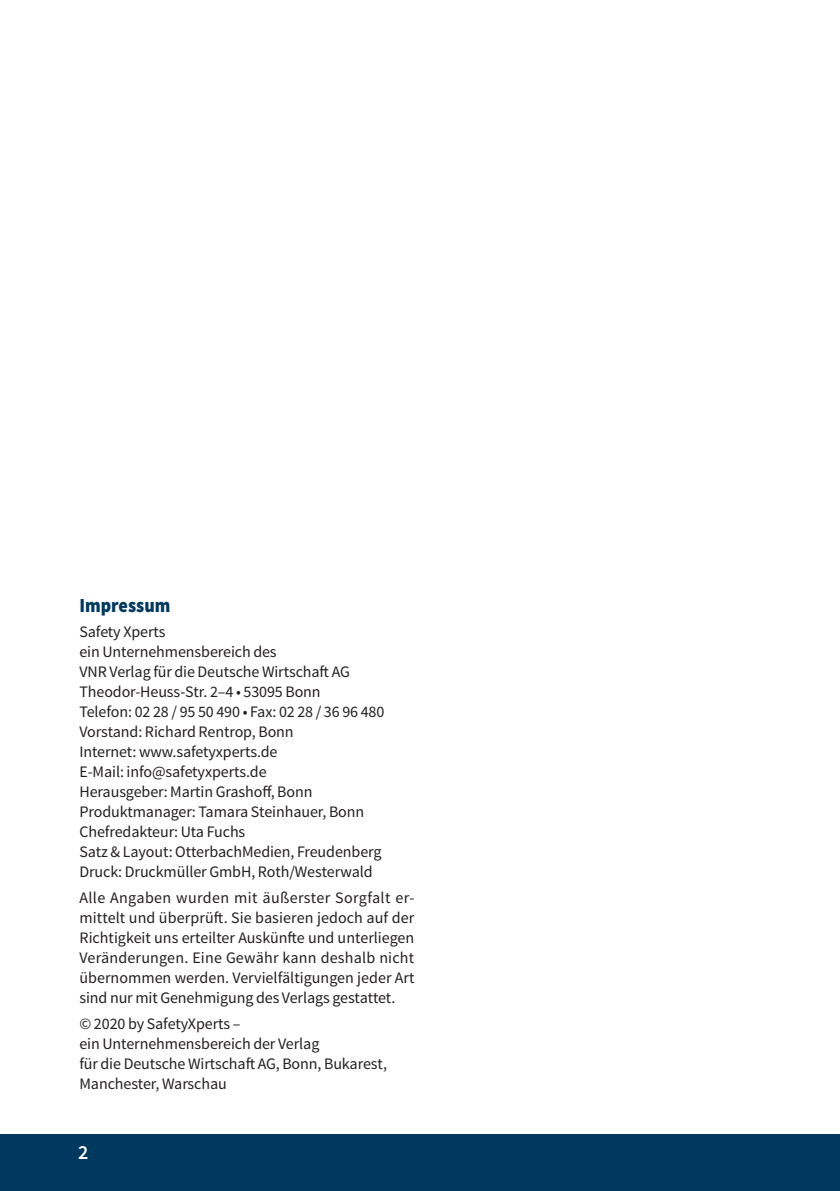
<style>
.page{position:relative;width:840px;height:1191px;background:#fff}
.page>*{position:absolute;margin:0;border:0;box-sizing:border-box;transform-origin:0 0}
.t1{font:900 20px "Source Sans Pro";color:#003960;scale:.9 1}
.t2{font:600 20px "Source Sans Pro";color:#fff}
.t3{font:16px/20px "Source Sans Pro";letter-spacing:-.005em;color:#231f20}
</style>
<div class="page">
<div style="left:0;top:1134px;width:839px;height:57px;background:#003960"></div>
<p class="t1" style="left:79px;top:592px;width:102px">Impressum</p>
<p class="t3" style="left:79px;top:622px;width:306px">Safety Xperts<br>ein Unternehmensbereich des<br>VNR Verlag für die Deutsche Wirtschaft AG Theodor-Heuss-Str. 2–4 • 53095 Bonn<br>Telefon: 02 28 / 95 50 490 • Fax: 02 28 / 36 96 480<br>Vorstand: Richard Rentrop, Bonn<br>Internet: www.safetyxperts.de<br>E-Mail: info@safetyxperts.de<br>Herausgeber: Martin Grashoff, Bonn Produktmanager: Tamara Steinhauer, Bonn Chefredakteur: Uta Fuchs<br>Satz &amp; Layout: OtterbachMedien, Freudenberg Druck: Druckmüller GmbH, Roth/Westerwald</p>
<p class="t3" style="left:79px;top:888px;width:336px;text-align:justify">Alle Angaben wurden mit äußerster Sorgfalt er&shy;mittelt und überprüft. Sie basieren jedoch auf der Richtigkeit uns erteilter Auskünfte und unterliegen Veränderungen. Eine Gewähr kann deshalb nicht übernommen werden. Vervielfältigungen jeder Art sind nur mit Genehmigung des Verlags gestattet.</p>
<p class="t3" style="left:79px;top:1013px;width:309px">© 2020 by SafetyXperts –<br>ein Unternehmensbereich der Verlag<br>für die Deutsche Wirtschaft AG, Bonn, Bukarest,<br>Manchester, Warschau</p>
<p class="t2" style="left:78px;top:1139px;width:12px">2</p>
</div>
